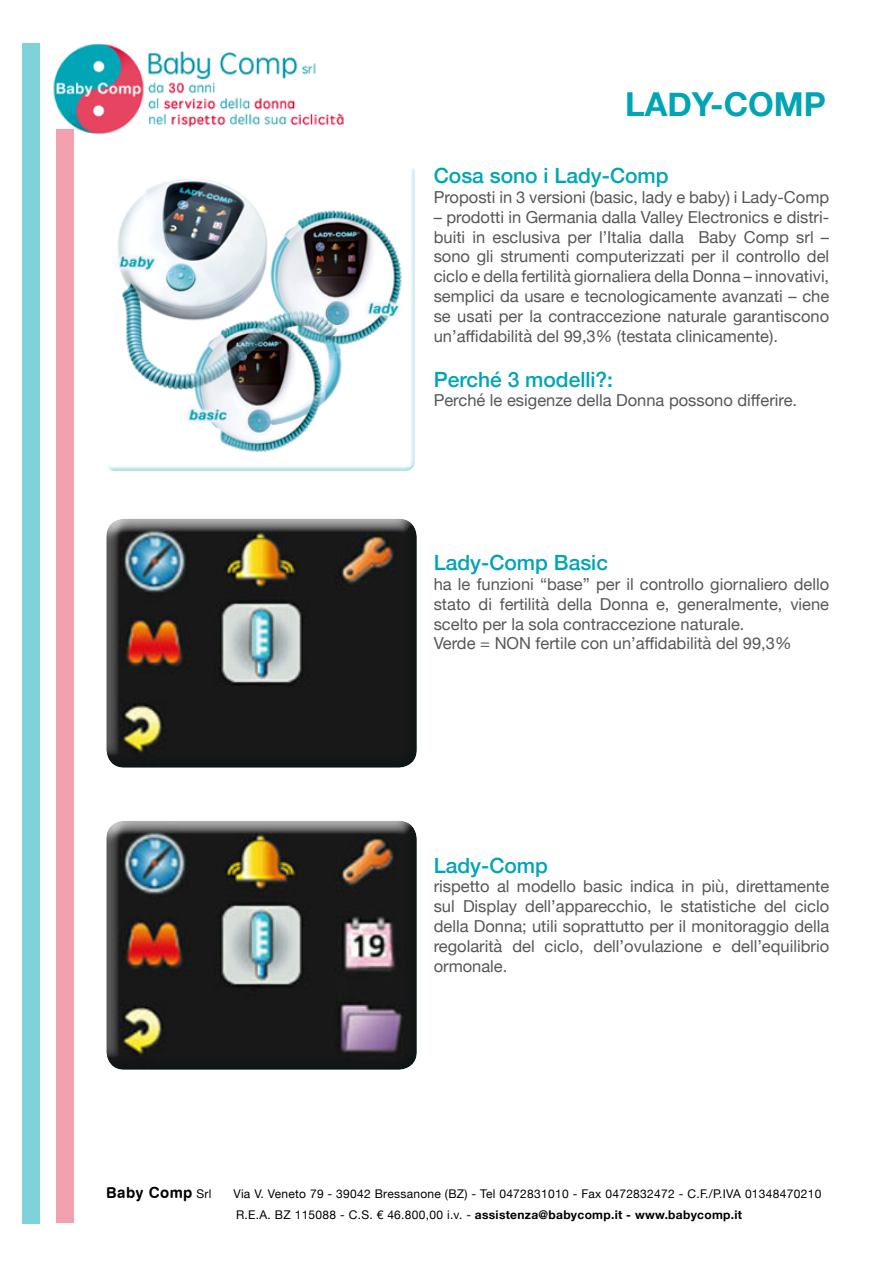
<style>
.page{position:relative;width:893px;height:1263px;background:#fff}
.page>*{position:absolute;margin:0;border:0;box-sizing:border-box;transform-origin:0 0}
.t1{font:700 33px "Helvetica Neue";color:#00a5b5}
.t2{font:500 21px "Helvetica Neue";color:#00a5b5}
.t3{font:16.5px/19.8px "Helvetica Neue";color:#555759;text-align:justify}
.t4{font:15px "Swiss 721 BT Bold Rounded";letter-spacing:.025em;color:#000}
.t5{font:12px/21px "Helvetica Neue";letter-spacing:.025em;color:#000}
.s1{font-family:"Helvetica Neue";font-size:12px}
.s2{font-weight:700}
</style>
<div class="page">
<img style="left:39px;top:43px;width:305px;height:91px">
<div style="left:22px;top:43px;width:17px;height:1180px;background:#80d2da"></div>
<div style="left:57px;top:130px;width:17px;height:1093px;background:#f3a1af"></div>
<div style="left:103px;top:163px;width:317px;height:308px;background:#00a5b5;opacity:.35"></div>
<div style="left:99px;top:518px;width:330px;height:251px;background:#00a5b5;opacity:.35"></div>
<div style="left:99px;top:820px;width:330px;height:251px;background:#00a5b5;opacity:.35"></div>
<h1 class="t1" style="left:625px;top:78px;width:202px">LADY-COMP</h1>
<p class="t2" style="left:434px;top:159px;width:236px">Cosa sono i Lady-Comp</p>
<p class="t3" style="left:434px;top:188px;width:397px">Proposti in 3 versioni (basic, lady e baby) i Lady-Comp</p>
<p class="t3" style="left:434px;top:208px;width:397px">– prodotti in Germania dalla Valley Electronics e distri&shy;buiti in esclusiva per l’Italia dalla Baby Comp srl – sono gli strumenti computerizzati per il controllo del ciclo e della fertilità giornaliera della Donna – innovativi, semplici da usare e tecnologicamente avanzati – che se usati per la contraccezione naturale garantiscono un’affidabilità del 99,3% (testata clinicamente).</p>
<p class="t2" style="left:434px;top:362px;width:181px">Perché 3 modelli?:</p>
<p class="t3" style="left:434px;top:391px;width:365px">Perché le esigenze della Donna possono differire.</p>
<p class="t2" style="left:434px;top:546px;width:176px">Lady-Comp Basic</p>
<p class="t3" style="left:434px;top:575px;width:397px;text-align:left">ha le funzioni “base” per il controllo giornaliero dello stato di fertilità della Donna e, generalmente, viene scelto per la sola contraccezione naturale.<br>Verde = NON fertile con un’affidabilità del 99,3%</p>
<p class="t2" style="left:434px;top:848px;width:116px">Lady-Comp</p>
<p class="t3" style="left:434px;top:877px;width:397px">rispetto al modello basic indica in più, direttamente sul Display dell’apparecchio, le statistiche del ciclo della Donna; utili soprattutto per il monitoraggio della regolarità del ciclo, dell’ovulazione e dell’equilibrio ormonale.</p>
<p class="t4" style="left:106px;top:1183px;width:107px">Baby Comp <span class="s1">Srl</span></p>
<p class="t5" style="left:234px;top:1184px;width:589px">Via V. Veneto 79 - 39042 Bressanone (BZ) - Tel 0472831010 - Fax 0472832472 - C.F./P.IVA 01348470210<br>R.E.A. BZ 115088 - C.S. € 46.800,00 i.v. - <span class="s2">assistenza@babycomp.it - www.babycomp.it</span></p>
</div>
